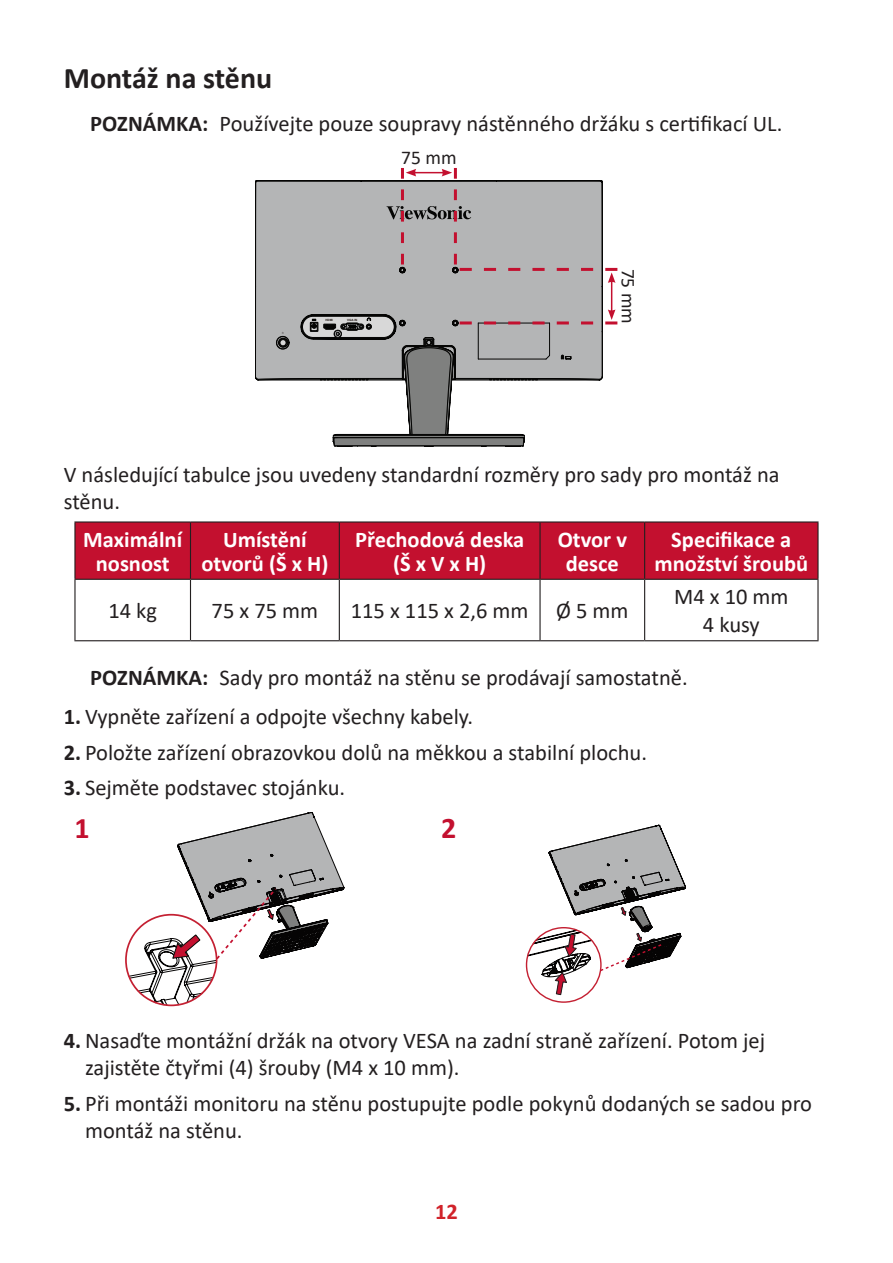
<style>
.page{position:relative;width:893px;height:1263px;background:#fff}
.page>*{position:absolute;margin:0;border:0;box-sizing:border-box;transform-origin:0 0}
.Heading_2{font:700 30px "Calibri";color:#231f20}
.t1{font:700 30px "Calibri";color:#c3102f}
.Body{font:22.5px/27px "Calibri";color:#231f20}
.Note{font:22.5px "Calibri";color:#231f20}
.Body-2{font:700 22.5px/24px "Calibri";color:#fff;text-align:center}
.t2{font:700 22.5px "Calibri";color:#d1232a}
.t3{font:19.5px "Calibri";color:#231f20}
.t4{font:700 3px "Arial";color:#211613}
.s1{font-weight:700}
</style>
<div class="page">
<div style="left:255px;top:180px;width:348px;height:129px;background:#b4b5b6"></div>
<hr style="left:611px;top:281px;width:1px;height:31px;background:#c3102f">
<svg style="left:386px;top:168px;width:231px;height:115px;background:#b7b3b5"></svg>
<svg style="left:255px;top:309px;width:362px;height:138px"></svg>
<div style="left:76px;top:523px;width:741px;height:56px;background:#c3102f"></div>
<hr style="left:74px;top:521px;width:116px;height:2px;background:#231f20">
<hr style="left:74px;top:523px;width:2px;height:56px;background:#231f20">
<hr style="left:190px;top:521px;width:149px;height:2px;background:#231f20">
<hr style="left:190px;top:523px;width:1px;height:56px;background:#231f20">
<hr style="left:339px;top:521px;width:201px;height:2px;background:#231f20">
<hr style="left:339px;top:523px;width:1px;height:56px;background:#231f20">
<hr style="left:540px;top:521px;width:105px;height:2px;background:#231f20">
<hr style="left:539px;top:523px;width:2px;height:56px;background:#231f20">
<hr style="left:645px;top:521px;width:174px;height:2px;background:#231f20">
<hr style="left:644px;top:523px;width:1px;height:56px;background:#231f20">
<hr style="left:817px;top:523px;width:2px;height:56px;background:#231f20">
<hr style="left:74px;top:579px;width:116px;height:1px;background:#231f20">
<hr style="left:74px;top:580px;width:2px;height:60px;background:#231f20">
<hr style="left:190px;top:579px;width:149px;height:1px;background:#231f20">
<hr style="left:190px;top:580px;width:1px;height:60px;background:#231f20">
<hr style="left:339px;top:579px;width:201px;height:1px;background:#231f20">
<hr style="left:339px;top:580px;width:1px;height:60px;background:#231f20">
<hr style="left:540px;top:579px;width:105px;height:1px;background:#231f20">
<hr style="left:539px;top:580px;width:2px;height:60px;background:#231f20">
<hr style="left:645px;top:579px;width:174px;height:1px;background:#231f20">
<hr style="left:644px;top:580px;width:1px;height:60px;background:#231f20">
<hr style="left:817px;top:580px;width:2px;height:60px;background:#231f20">
<hr style="left:74px;top:640px;width:116px;height:1px;background:#231f20">
<hr style="left:190px;top:640px;width:149px;height:1px;background:#231f20">
<hr style="left:339px;top:640px;width:201px;height:1px;background:#231f20">
<hr style="left:540px;top:640px;width:105px;height:1px;background:#231f20">
<hr style="left:645px;top:640px;width:174px;height:1px;background:#231f20">
<svg style="left:129px;top:812px;width:215px;height:193px"></svg>
<svg style="left:527px;top:825px;width:159px;height:170px"></svg>
<p class="Heading_2" style="left:64px;top:57px;width:210px">Montáž na stěnu</p>
<p class="Note" style="left:90px;top:108px;width:694px"><span class="s1">POZNÁMKA:</span> Používejte pouze soupravy nástěnného držáku s certifikací UL.</p>
<p class="t3" style="left:401px;top:144px;width:57px">75 mm</p>
<p class="t4" style="left:325px;top:317px;width:9px">HDMI</p>
<p class="t4" style="left:347px;top:317px;width:12px">VGA IN</p>
<p class="t3" style="left:642px;top:268px;width:57px;rotate:90deg">75 mm</p>
<p class="Body" style="left:64px;top:460px;width:717px">V následující tabulce jsou uvedeny standardní rozměry pro sady pro montáž na stěnu.</p>
<p class="Body-2" style="left:83px;top:527px;width:100px">Maximální nosnost</p>
<p class="Body-2" style="left:201px;top:527px;width:128px">Umístění otvorů (Š x H)</p>
<p class="Body-2" style="left:355px;top:527px;width:171px">Přechodová deska (Š x V x H)</p>
<p class="Body-2" style="left:558px;top:527px;width:71px">Otvor v desce</p>
<p class="Body-2" style="left:654px;top:527px;width:155px">Specifikace a množství šroubů</p>
<p class="Body" style="left:108px;top:597px;width:50px">14 kg</p>
<p class="Body" style="left:212px;top:597px;width:108px">75 x 75 mm</p>
<p class="Body" style="left:351px;top:597px;width:179px">115 x 115 x 2,6 mm</p>
<p class="Body" style="left:556px;top:597px;width:74px">Ø 5 mm</p>
<p class="Body" style="left:674px;top:582px;width:116px">M4 x 10 mm</p>
<p class="Body" style="left:703px;top:611px;width:58px">4 kusy</p>
<p class="Note" style="left:90px;top:662px;width:599px"><span class="s1">POZNÁMKA:</span> Sady pro montáž na stěnu se prodávají samostatně.</p>
<p class="Body" style="left:64px;top:703px;width:411px"><span class="s1">1.</span> Vypněte zařízení a odpojte všechny kabely.</p>
<p class="Body" style="left:64px;top:738px;width:585px"><span class="s1">2.</span> Položte zařízení obrazovkou dolů na měkkou a stabilní plochu.</p>
<p class="Body" style="left:64px;top:774px;width:283px"><span class="s1">3.</span> Sejměte podstavec stojánku.</p>
<p class="t1" style="left:75px;top:807px;width:17px">1</p>
<p class="t1" style="left:441px;top:807px;width:17px">2</p>
<p class="Body" style="left:85px;top:1026px;width:681px;text-indent:-21px"><span class="s1">4.</span> Nasaďte montážní držák na otvory VESA na zadní straně zařízení. Potom jej zajistěte čtyřmi (4) šrouby (M4 x 10 mm).</p>
<p class="Body" style="left:85px;top:1089px;width:728px;text-indent:-21px"><span class="s1">5.</span> Při montáži monitoru na stěnu postupujte podle pokynů dodaných se sadou pro montáž na stěnu.</p>
<p class="t2" style="left:435px;top:1196px;width:24px">12</p>
</div>
